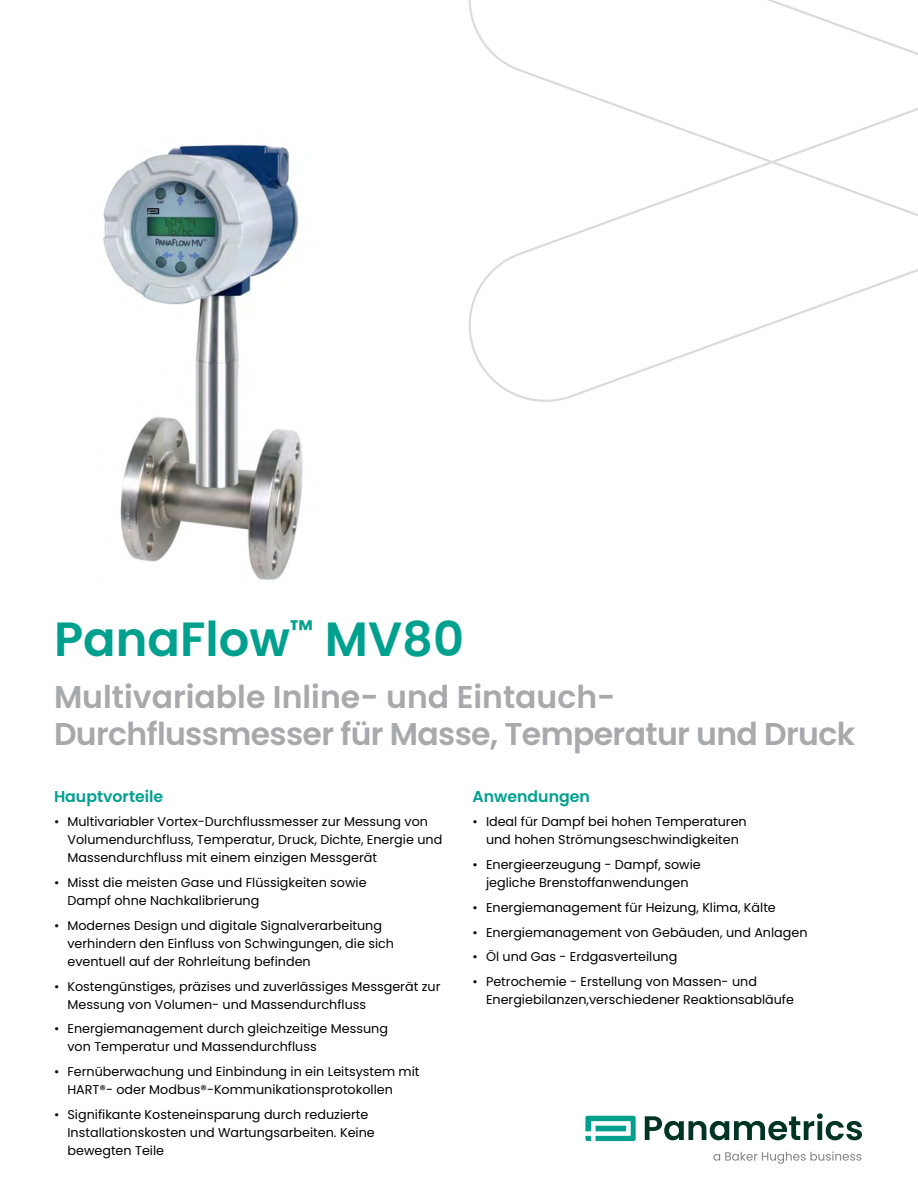
<style>
.page{position:relative;width:918px;height:1188px;background:#fff}
.page>*{position:absolute;margin:0;border:0;box-sizing:border-box;transform-origin:0 0}
.t1{font:600 48px "Poppins";color:#00a08e}
.t2{font:600 31.5px/37.8px "Poppins";letter-spacing:-.02em;color:#a7a9ac}
.t3{font:600 15.75px "Poppins";color:#00a08e}
.t4{font:12.75px/18px "Poppins";color:#000}
</style>
<div class="page">
<svg style="left:468px;top:0;width:450px;height:402px"></svg>
<img style="left:103px;top:144px;width:200px;height:436px">
<svg style="left:585px;top:1116px;width:51px;height:25px"></svg>
<svg style="left:645px;top:1113px;width:217px;height:27px"></svg>
<svg style="left:714px;top:1151px;width:147px;height:13px"></svg>
<h1 class="t1" style="left:54px;top:612px;width:412px">PanaFlow<sup>™</sup> MV80</h1>
<h2 class="t2" style="left:54px;top:678px;width:803px">Multivariable Inline- und Eintauch-<br>Durchflussmesser für Masse, Temperatur und Druck</h2>
<p class="t3" style="left:54px;top:787px;width:111px">Hauptvorteile</p>
<p class="t4" style="left:68px;top:813px;width:376px;text-indent:-14px">• Multivariabler Vortex-Durchflussmesser zur Messung von<br>Volumendurchfluss, Temperatur, Druck, Dichte, Energie und<br>Massendurchfluss mit einem einzigen Messgerät</p>
<p class="t4" style="left:68px;top:874px;width:301px;text-indent:-14px">• Misst die meisten Gase und Flüssigkeiten sowie<br>Dampf ohne Nachkalibrierung</p>
<p class="t4" style="left:68px;top:916px;width:328px;text-indent:-14px">• Modernes Design und digitale Signalverarbeitung verhindern den Einfluss von Schwingungen, die sich eventuell auf der Rohrleitung befinden</p>
<p class="t4" style="left:68px;top:977px;width:374px;text-indent:-14px">• Kostengünstiges, präzises und zuverlässiges Messgerät zur<br>Messung von Volumen- und Massendurchfluss</p>
<p class="t4" style="left:68px;top:1020px;width:322px;text-indent:-14px">• Energiemanagement durch gleichzeitige Messung von Temperatur und Massendurchfluss</p>
<p class="t4" style="left:68px;top:1063px;width:354px;text-indent:-14px">• Fernüberwachung und Einbindung in ein Leitsystem mit<br>HART®- oder Modbus®-Kommunikationsprotokollen</p>
<p class="t4" style="left:68px;top:1105px;width:309px;text-indent:-14px">• Signifikante Kosteneinsparung durch reduzierte<br>Installationskosten und Wartungsarbeiten. Keine bewegten Teile</p>
<p class="t3" style="left:472px;top:787px;width:119px">Anwendungen</p>
<p class="t4" style="left:472px;top:813px;width:276px;text-align:center">• Ideal für Dampf bei hohen Temperaturen und hohen Strömungseschwindigkeiten</p>
<p class="t4" style="left:472px;top:856px;width:230px;text-align:center">• Energieerzeugung - Dampf, sowie jegliche Brenstoffanwendungen</p>
<p class="t4" style="left:472px;top:898px;width:305px">• Energiemanagement für Heizung, Klima, Kälte</p>
<p class="t4" style="left:472px;top:923px;width:337px">• Energiemanagement von Gebäuden, und Anlagen</p>
<p class="t4" style="left:472px;top:948px;width:206px">• Öl und Gas - Erdgasverteilung</p>
<p class="t4" style="left:486px;top:973px;width:310px;text-indent:-14px">• Petrochemie - Erstellung von Massen- und<br>Energiebilanzen,verschiedener Reaktionsabläufe</p>
</div>
